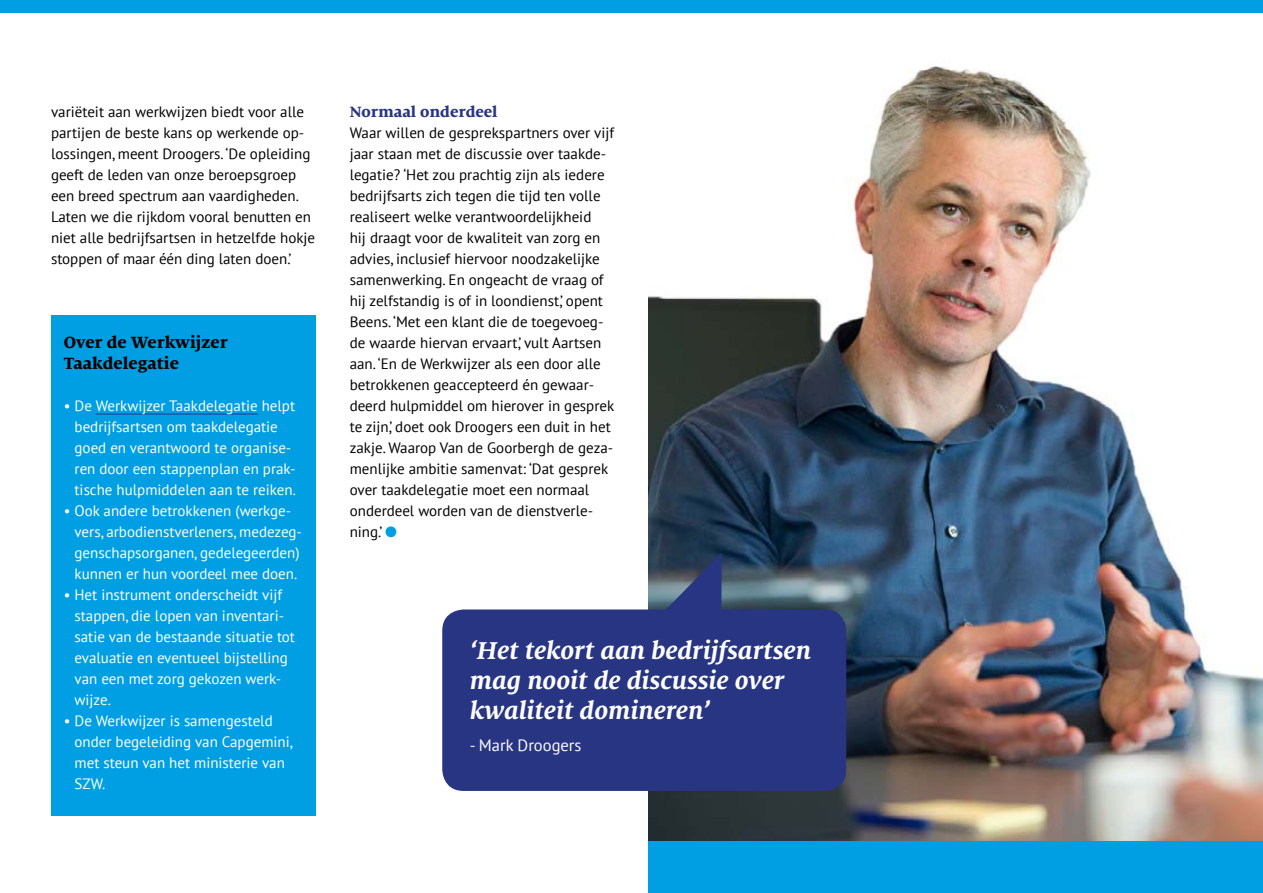
<style>
.page{position:relative;width:1263px;height:893px;background:#fff}
.page>*{position:absolute;margin:0;border:0;box-sizing:border-box;transform-origin:0 0}
.t1{font:italic 700 27px/30px "Milo Serif OT";color:#fff}
.t2{font:800 18px/21px "Milo Serif OT";color:#000}
.t3{font:800 16.5px "Milo Serif OT";color:#283583}
.t4{font:16.5px "PT Sans";color:#fff}
.t5{font:15px/21px "PT Sans";color:#000}
.t6{font:15px/21px "PT Sans";color:#fff}
.s1{color:#009fe3}
</style>
<div class="page">
<img style="left:648px;top:66px;width:615px;height:776px">
<div style="left:648px;top:842px;width:615px;height:51px;background:#009fe3"></div>
<div style="left:442px;top:609px;width:404px;height:182px;background:#283583;border-radius:21px"></div>
<svg style="left:655px;top:553px;width:66px;height:57px;background:#3a4972"></svg>
<div style="left:51px;top:315px;width:265px;height:500px;background:#009fe3"></div>
<hr style="left:96px;top:414px;width:162px;height:1px;background:#283583">
<div style="left:0;top:0;width:1263px;height:13px;background:#009fe3"></div>
<p class="t5" style="left:51px;top:101px;width:266px">variëteit aan werkwijzen biedt voor alle partijen de beste kans op werkende op&shy;lossingen, meent Droogers. ‘De opleiding geeft de leden van onze beroepsgroep een breed spectrum aan vaardigheden.<br>Laten we die rijkdom vooral benutten en niet alle bedrijfsartsen in hetzelfde hokje stoppen of maar één ding laten doen.’</p>
<p class="t3" style="left:350px;top:103px;width:149px">Normaal onderdeel</p>
<p class="t5" style="left:350px;top:122px;width:266px">Waar willen de gesprekspartners over vijf jaar staan met de discussie over taakde&shy;legatie? ‘Het zou prachtig zijn als iedere bedrijfsarts zich tegen die tijd ten volle realiseert welke verantwoordelijkheid<br>hij draagt voor de kwaliteit van zorg en advies, inclusief hiervoor noodzakelijke samenwerking. En ongeacht de vraag of hij zelfstandig is of in loondienst,’ opent Beens. ‘Met een klant die de toegevoeg&shy;de waarde hiervan ervaart,’ vult Aartsen aan. ‘En de Werkwijzer als een door alle betrokkenen geaccepteerd én gewaar&shy;deerd hulpmiddel om hierover in gesprek te zijn,’ doet ook Droogers een duit in het zakje. Waarop Van de Goorbergh de geza&shy;menlijke ambitie samenvat: ‘Dat gesprek over taakdelegatie moet een normaal onderdeel worden van de dienstverle&shy;ning.’ <span class="s1">●</span></p>
<p class="t2" style="left:64px;top:332px;width:165px">Over de Werkwijzer<br>Taakdelegatie</p>
<p class="t6" style="left:75px;top:395px;width:223px;text-indent:-11px">• De Werkwijzer Taakdelegatie helpt bedrijfsartsen om taakdelegatie goed en verantwoord te organise&shy;ren door een stappenplan en prak&shy;tische hulpmiddelen aan te reiken.</p>
<p class="t6" style="left:75px;top:500px;width:229px;text-indent:-11px">• Ook andere betrokkenen (werkge&shy;vers, arbodienstverleners, medezeg&shy;genschapsorganen, gedelegeerden) kunnen er hun voordeel mee doen.</p>
<p class="t6" style="left:75px;top:584px;width:222px;text-indent:-11px">• Het instrument onderscheidt vijf stappen, die lopen van inventari&shy;satie van de bestaande situatie tot evaluatie en eventueel bijstelling van een met zorg gekozen werk&shy;wijze.</p>
<p class="t6" style="left:75px;top:710px;width:220px;text-indent:-11px">• De Werkwijzer is samengesteld onder begeleiding van Capgemini, met steun van het ministerie van<br>SZW.</p>
<h1 class="t1" style="left:470px;top:636px;width:343px">‘Het tekort aan bedrijfsartsen mag nooit de discussie over kwaliteit domineren’</h1>
<p class="t4" style="left:470px;top:734px;width:113px">- Mark Droogers</p>
</div>
